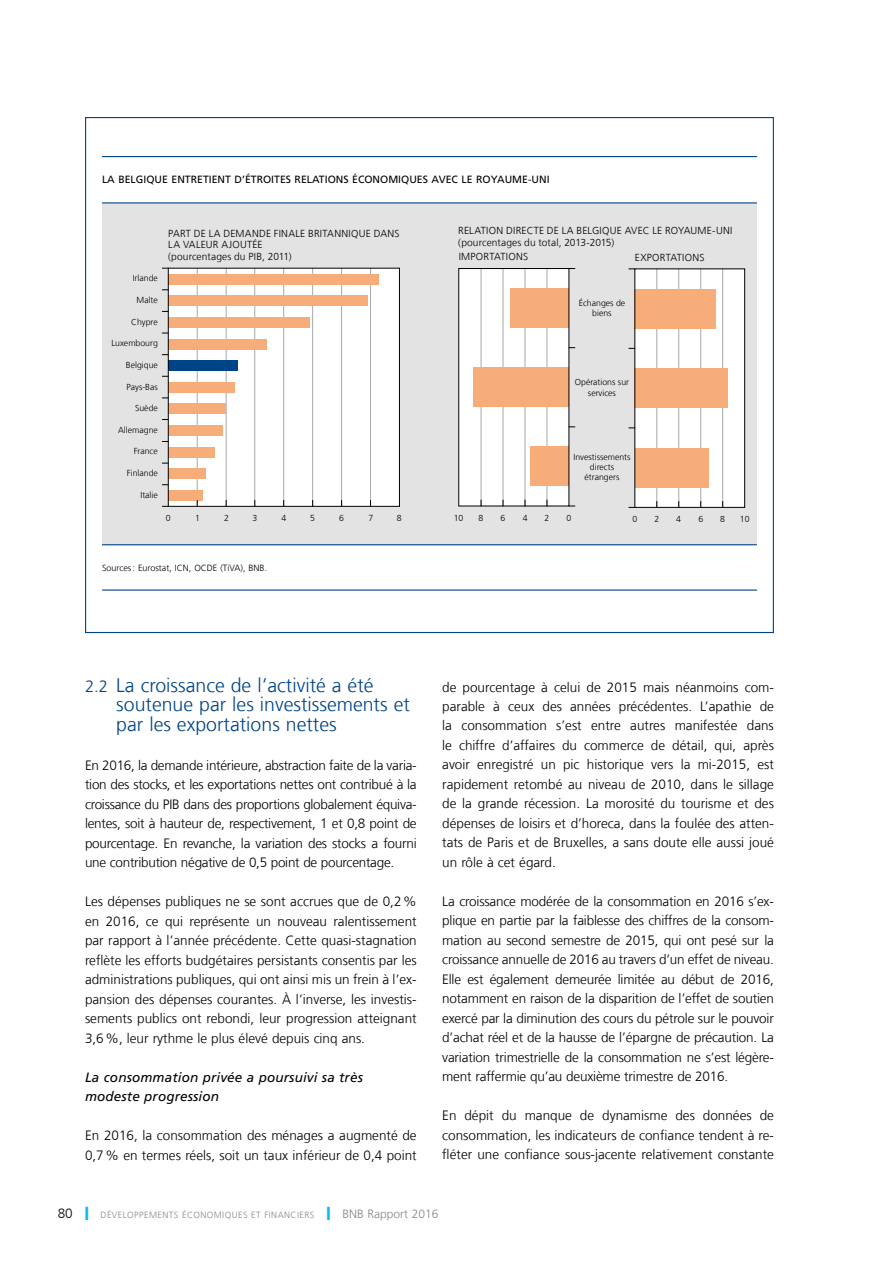
<style>
.page{position:relative;width:893px;height:1263px;background:#fff}
.page>*{position:absolute;margin:0;border:0;box-sizing:border-box;transform-origin:0 0}
.t1{font:300 19.5px/19.5px "Frutiger LT Com";color:#048}
.t2{font:300 13.5px/19.5px "Frutiger LT Com";color:#000;text-align:justify}
.t3{font:italic 13.5px/19.5px "Frutiger LT Com";letter-spacing:.01em;color:#000}
.t4{font:300 12px "Frutiger LT Com";color:#878787}
.t5{font:10.5px "Frutiger LT Com";color:#000}
.t6{font:300 10.2px/11.6px "Frutiger LT Com";letter-spacing:.02em;color:#000}
.t7{font:300 9px "Frutiger LT Com";color:#878787}
.t8{font:300 9px "Frutiger LT Com";color:#000}
.t9{font:300 8.7px/10.2px "Frutiger LT Com";color:#000;text-align:center}
.s1{font-size:16.5px}
.s2{font-size:13.5px;color:#000}
.s3{color:#0bbbef}
</style>
<div class="page">
<div style="left:102px;top:203px;width:655px;height:342px;background:#e3e3e3"></div>
<hr style="left:102px;top:156px;width:655px;height:1px;background:#048">
<hr style="left:102px;top:202px;width:655px;height:1px;background:#048">
<hr style="left:102px;top:544px;width:655px;height:1px;background:#048">
<hr style="left:102px;top:589px;width:655px;height:2px;background:#048">
<div style="left:168px;top:268px;width:231px;height:238px;background:#fff"></div>
<hr style="left:370px;top:268px;width:1px;height:239px;background:#a8a8a7">
<hr style="left:341px;top:268px;width:1px;height:239px;background:#a8a8a7">
<hr style="left:312px;top:268px;width:1px;height:239px;background:#a8a8a7">
<hr style="left:283px;top:268px;width:1px;height:239px;background:#a8a8a7">
<hr style="left:254px;top:268px;width:1px;height:239px;background:#a8a8a7">
<hr style="left:226px;top:268px;width:1px;height:239px;background:#a8a8a7">
<hr style="left:197px;top:268px;width:1px;height:239px;background:#a8a8a7">
<div style="left:168px;top:490px;width:35px;height:11px;background:#f7ad79"></div>
<div style="left:168px;top:468px;width:38px;height:11px;background:#f7ad79"></div>
<div style="left:168px;top:447px;width:46px;height:10px;background:#f7ad79"></div>
<div style="left:168px;top:425px;width:55px;height:11px;background:#f7ad79"></div>
<div style="left:168px;top:403px;width:58px;height:11px;background:#f7ad79"></div>
<div style="left:168px;top:382px;width:67px;height:11px;background:#f7ad79"></div>
<div style="left:168px;top:360px;width:70px;height:11px;background:#048"></div>
<div style="left:168px;top:339px;width:99px;height:10px;background:#f7ad79"></div>
<div style="left:168px;top:317px;width:142px;height:11px;background:#f7ad79"></div>
<div style="left:168px;top:295px;width:200px;height:11px;background:#f7ad79"></div>
<div style="left:168px;top:274px;width:211px;height:11px;background:#f7ad79"></div>
<div style="left:635px;top:269px;width:110px;height:238px;background:#fff"></div>
<hr style="left:722px;top:268px;width:1px;height:240px;background:#a8a8a7">
<hr style="left:700px;top:268px;width:1px;height:240px;background:#a8a8a7">
<hr style="left:678px;top:268px;width:1px;height:240px;background:#a8a8a7">
<hr style="left:656px;top:268px;width:1px;height:240px;background:#a8a8a7">
<div style="left:635px;top:448px;width:73px;height:39px;background:#f7ad79"></div>
<div style="left:635px;top:368px;width:93px;height:40px;background:#f7ad79"></div>
<div style="left:635px;top:289px;width:81px;height:39px;background:#f7ad79"></div>
<div style="left:459px;top:268px;width:110px;height:238px;background:#fff"></div>
<hr style="left:547px;top:268px;width:1px;height:238px;background:#a8a8a7">
<hr style="left:525px;top:268px;width:1px;height:238px;background:#a8a8a7">
<hr style="left:503px;top:268px;width:1px;height:238px;background:#a8a8a7">
<hr style="left:481px;top:268px;width:1px;height:238px;background:#a8a8a7">
<div style="left:531px;top:447px;width:38px;height:39px;background:#f7ad79"></div>
<div style="left:473px;top:368px;width:96px;height:39px;background:#f7ad79"></div>
<div style="left:511px;top:288px;width:58px;height:40px;background:#f7ad79"></div>
<div style="left:168px;top:268px;width:232px;height:239px;border:1px solid #000"></div>
<div style="left:634px;top:268px;width:111px;height:240px;border:1px solid #000"></div>
<p class="t5" style="left:102px;top:173px;width:449px">LA BELGIQUE ENTRETIENT D’ÉTROITES RELATIONS ÉCONOMIQUES AVEC LE ROYAUME-UNI</p>
<p class="t9" style="left:133px;top:273px;width:27px">Irlande</p>
<p class="t9" style="left:137px;top:294px;width:23px">Malte</p>
<p class="t9" style="left:131px;top:316px;width:28px">Chypre</p>
<p class="t9" style="left:111px;top:338px;width:48px">Luxembourg</p>
<p class="t9" style="left:126px;top:360px;width:33px">Belgique</p>
<p class="t9" style="left:126px;top:381px;width:33px">Pays‑Bas</p>
<p class="t9" style="left:135px;top:403px;width:24px">Suède</p>
<p class="t9" style="left:118px;top:425px;width:41px">Allemagne</p>
<p class="t9" style="left:134px;top:446px;width:26px">France</p>
<p class="t9" style="left:127px;top:468px;width:32px">Finlande</p>
<p class="t9" style="left:140px;top:489px;width:19px">Italie</p>
<p class="t6" style="left:168px;top:227px;width:233px">PART DE LA DEMANDE FINALE BRITANNIQUE DANS<br>LA VALEUR AJOUTÉE<br>(pourcentages du PIB, 2011)</p>
<p class="t6" style="left:458px;top:225px;width:276px">RELATION DIRECTE DE LA BELGIQUE AVEC LE ROYAUME‑UNI (pourcentages du total, 2013‑2015)</p>
<p class="t6" style="left:459px;top:251px;width:71px">IMPORTATIONS</p>
<p class="t6" style="left:635px;top:251px;width:71px">EXPORTATIONS</p>
<p class="t9" style="left:579px;top:298px;width:48px">Échanges de biens</p>
<p class="t9" style="left:575px;top:377px;width:56px">Opérations sur services</p>
<p class="t9" style="left:573px;top:451px;width:59px">Investissements directs étrangers</p>
<p class="t9" style="left:166px;top:513px;width:6px">0</p>
<p class="t9" style="left:195px;top:513px;width:6px">1</p>
<p class="t9" style="left:224px;top:513px;width:6px">2</p>
<p class="t9" style="left:252px;top:513px;width:6px">3</p>
<p class="t9" style="left:281px;top:513px;width:6px">4</p>
<p class="t9" style="left:310px;top:513px;width:6px">5</p>
<p class="t9" style="left:339px;top:513px;width:6px">6</p>
<p class="t9" style="left:369px;top:513px;width:6px">7</p>
<p class="t9" style="left:397px;top:513px;width:6px">8</p>
<p class="t9" style="left:454px;top:512px;width:11px">10</p>
<p class="t9" style="left:478px;top:512px;width:6px">8</p>
<p class="t9" style="left:500px;top:512px;width:6px">6</p>
<p class="t9" style="left:523px;top:512px;width:6px">4</p>
<p class="t9" style="left:545px;top:512px;width:6px">2</p>
<p class="t9" style="left:566px;top:512px;width:6px">0</p>
<p class="t9" style="left:632px;top:513px;width:6px">0</p>
<p class="t9" style="left:654px;top:513px;width:6px">2</p>
<p class="t9" style="left:676px;top:513px;width:6px">4</p>
<p class="t9" style="left:698px;top:513px;width:6px">6</p>
<p class="t9" style="left:720px;top:513px;width:6px">8</p>
<p class="t9" style="left:740px;top:513px;width:11px">10</p>
<p class="t8" style="left:102px;top:562px;width:167px">Sources: Eurostat, ICN, OCDE (TiVA), BNB.</p>
<h1 class="t1" style="left:116px;top:675px;width:295px;text-indent:-31px"><span class="s1">2.2</span> La croissance de l’activité a été soutenue par les investissements et par les exportations nettes</h1>
<p class="t2" style="left:85px;top:755px;width:333px">En 2016, la demande intérieure, abstraction faite de la varia‑ tion des stocks, et les exportations nettes ont contribué à la croissance du PIB dans des proportions globalement équiva‑ lentes, soit à hauteur de, respectivement, 1 et 0,8 point de pourcentage. En revanche, la variation des stocks a fourni une contribution négative de 0,5 point de pourcentage.</p>
<p class="t2" style="left:85px;top:891px;width:333px">Les dépenses publiques ne se sont accrues que de 0,2% en 2016, ce qui représente un nouveau ralentissement par rapport à l’année précédente. Cette quasi-stagnation reflète les efforts budgétaires persistants consentis par les administrations publiques, qui ont ainsi mis un frein à l’ex‑ pansion des dépenses courantes. À l’inverse, les investis‑ sements publics ont rebondi, leur progression atteignant 3,6%, leur rythme le plus élevé depuis cinq ans.</p>
<p class="t3" style="left:85px;top:1067px;width:279px">La consommation privée a poursuivi sa très modeste progression</p>
<p class="t2" style="left:85px;top:1125px;width:333px">En 2016, la consommation des ménages a augmenté de<br>0,7% en termes réels, soit un taux inférieur de 0,4 point</p>
<p class="t2" style="left:442px;top:677px;width:333px">de pourcentage à celui de 2015 mais néanmoins com‑ parable à ceux des années précédentes. L’apathie de la consommation s’est entre autres manifestée dans le chiffre d’affaires du commerce de détail, qui, après avoir enregistré un pic historique vers la mi-2015, est rapidement retombé au niveau de 2010, dans le sillage de la grande récession. La morosité du tourisme et des dépenses de loisirs et d’horeca, dans la foulée des atten‑ tats de Paris et de Bruxelles, a sans doute elle aussi joué un rôle à cet égard.</p>
<p class="t2" style="left:442px;top:891px;width:333px">La croissance modérée de la consommation en 2016 s’ex‑ plique en partie par la faiblesse des chiffres de la consom‑ mation au second semestre de 2015, qui ont pesé sur la croissance annuelle de 2016 au travers d’un effet de niveau.<br>Elle est également demeurée limitée au début de 2016, notamment en raison de la disparition de l’effet de soutien exercé par la diminution des cours du pétrole sur le pouvoir d’achat réel et de la hausse de l’épargne de précaution. La variation trimestrielle de la consommation ne s’est légère‑ ment raffermie qu’au deuxième trimestre de 2016.</p>
<p class="t2" style="left:442px;top:1106px;width:333px">En dépit du manque de dynamisme des données de consommation, les indicateurs de confiance tendent à re‑ fléter une confiance sous-jacente relativement constante</p>
<p class="t7" style="left:58px;top:1209px;width:56px"><span class="s2">80</span> <span class="s3">❙</span> Développements</p>
<p class="t7" style="left:182px;top:1209px;width:7px">économiques</p>
<p class="t7" style="left:251px;top:1209px;width:19px">et financiers</p>
<p class="t4" style="left:327px;top:1206px;width:113px"><span class="s3">❙</span> BNB Rapport 2016</p>
</div>
